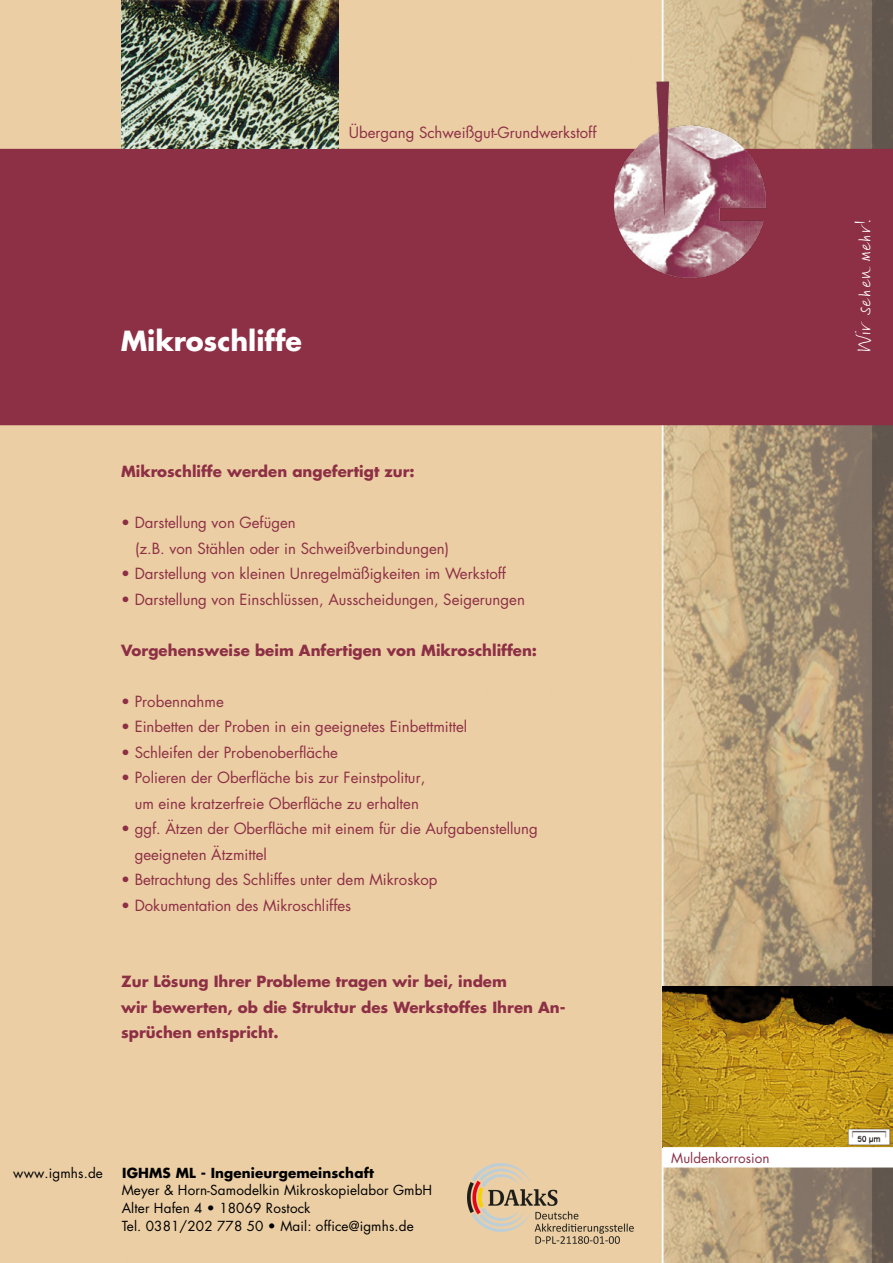
<style>
.page{position:relative;width:893px;height:1263px;background:#fff}
.page>*{position:absolute;margin:0;border:0;box-sizing:border-box;transform-origin:0 0}
.t1{font:700 27px "Futura Std";color:#fff}
.t2{font:18px "lizzielongstocking";color:#fff}
.t3{font:15px/25.5px "Futura Std";color:#8d2f45}
.t4{font:700 15px/25.5px "Futura Std";color:#8d2f45}
.t5{font:13.5px/18px "Futura Std";letter-spacing:.01em;color:#000}
.t6{font:700 13.5px "Futura Std";letter-spacing:.01em;color:#000}
.t7{font:13.5px "Futura Std";color:#8d2f45}
</style>
<div class="page">
<img style="left:0;top:0;width:893px;height:1263px">
<div style="left:0;top:149px;width:893px;height:276px;background:#8d2f45"></div>
<img style="left:609px;top:79px;width:163px;height:199px">
<img style="left:121px;top:0;width:217px;height:149px">
<img style="left:663px;top:986px;width:230px;height:161px">
<div style="left:664px;top:1148px;width:229px;height:19px;background:#fff"></div>
<div style="left:663px;top:1147px;width:230px;height:20px;border:2px solid #fff"></div>
<img style="left:453px;top:1150px;width:194px;height:107px">
<p class="t3" style="left:349px;top:120px;width:249px">Übergang Schweißgut-Grundwerkstoff</p>
<h1 class="t1" style="left:121px;top:323px;width:183px">Mikroschliffe</h1>
<p class="t4" style="left:121px;top:458px;width:295px">Mikroschliffe werden angefertigt zur:</p>
<p class="t3" style="left:135px;top:510px;width:316px;text-indent:-14px">• Darstellung von Gefügen<br>(z.B. von Stählen oder in Schweißverbindungen)</p>
<p class="t3" style="left:121px;top:561px;width:386px">• Darstellung von kleinen Unregelmäßigkeiten im Werkstoff</p>
<p class="t3" style="left:121px;top:586px;width:405px">• Darstellung von Einschlüssen, Ausscheidungen, Seigerungen</p>
<p class="t4" style="left:121px;top:637px;width:417px">Vorgehensweise beim Anfertigen von Mikroschliffen:</p>
<p class="t3" style="left:121px;top:688px;width:104px">• Probennahme</p>
<p class="t3" style="left:121px;top:714px;width:348px">• Einbetten der Proben in ein geeignetes Einbettmittel</p>
<p class="t3" style="left:121px;top:739px;width:218px">• Schleifen der Probenoberfläche</p>
<p class="t3" style="left:121px;top:765px;width:306px;text-align:center">• Polieren der Oberfläche bis zur Feinstpolitur, um eine kratzerfreie Oberfläche zu erhalten</p>
<p class="t3" style="left:135px;top:816px;width:405px;text-indent:-13px">• ggf. Ätzen der Oberfläche mit einem für die Aufgabenstellung geeigneten Ätzmittel</p>
<p class="t3" style="left:121px;top:867px;width:318px">• Betrachtung des Schliffes unter dem Mikroskop</p>
<p class="t3" style="left:121px;top:892px;width:232px">• Dokumentation des Mikroschliffes</p>
<p class="t4" style="left:121px;top:968px;width:446px">Zur Lösung Ihrer Probleme tragen wir bei, indem<br>wir bewerten, ob die Struktur des Werkstoffes Ihren An&shy;sprüchen entspricht.</p>
<p class="t5" style="left:13px;top:1164px;width:91px">www.igmhs.de</p>
<p class="t6" style="left:122px;top:1164px;width:253px">IGHMS ML - Ingenieurgemeinschaft</p>
<p class="t5" style="left:122px;top:1181px;width:312px">Meyer &amp; Horn-Samodelkin Mikroskopielabor GmbH<br>Alter Hafen 4 • 18069 Rostock<br>Tel. 0381/202 778 50 • Mail: office@igmhs.de</p>
<p class="t7" style="left:671px;top:1149px;width:100px">Muldenkorrosion</p>
<p class="t2" style="left:854px;top:350px;width:134px;rotate:-90deg">Wir sehen mehr!</p>
</div>
